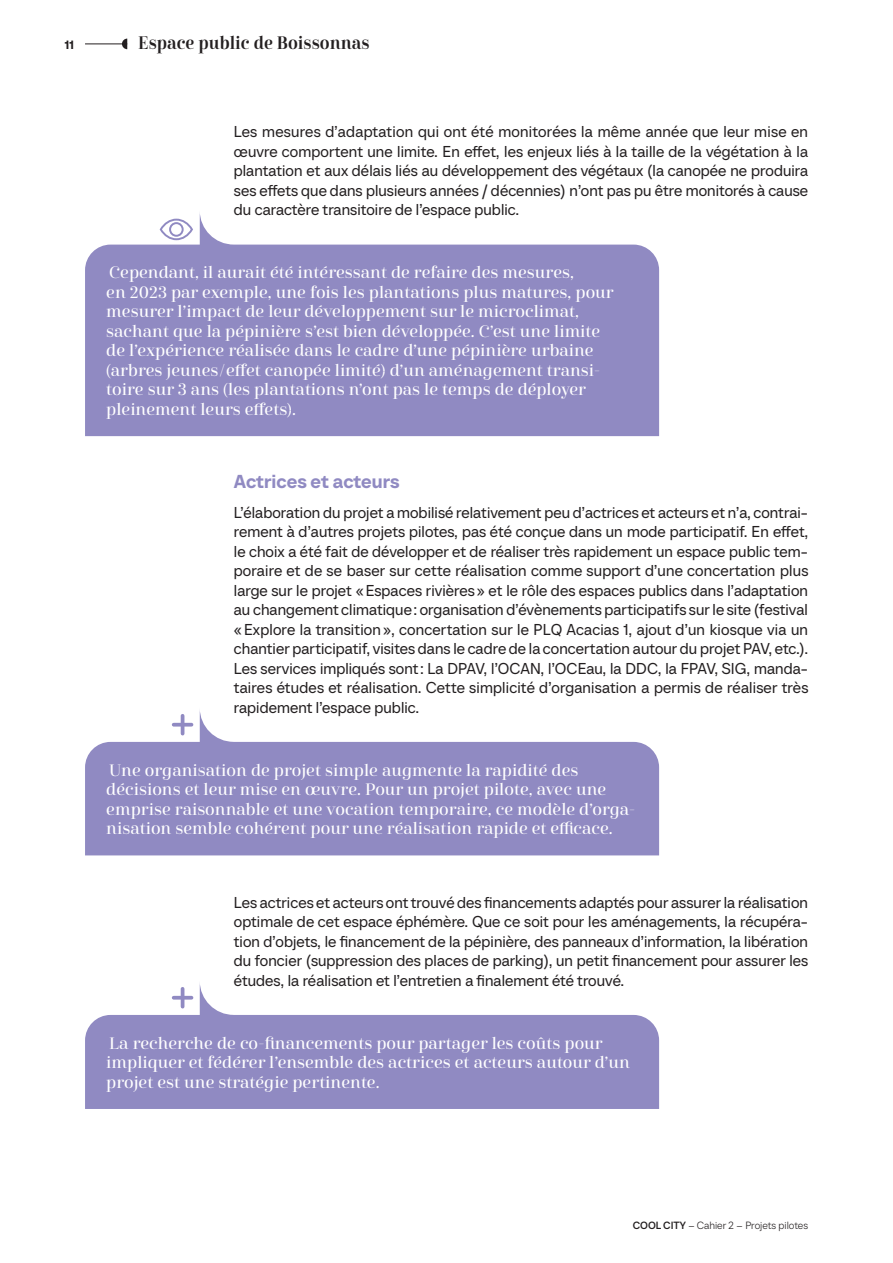
<style>
.page{position:relative;width:893px;height:1263px;background:#fff}
.page>*{position:absolute;margin:0;border:0;box-sizing:border-box;transform-origin:0 0}
.t1{font:18.75px "TT Neoris Dm Bd";letter-spacing:.005em;color:#908ac2}
.t2{font:18px "Cabrito Didone Con Dem";color:#231f20}
.t3{font:16.5px/19.5px "Cabrito Didone Nor Med";color:#fff}
.t4{font:15.75px/19.5px "TT Neoris";letter-spacing:.005em;color:#231f20;text-align:justify}
.t5{font:12px "TT Neoris Dm Bd";color:#231f20}
.t6{font:300 10.5px "TT Neoris";color:#231f20}
.s1{font-weight:500}
</style>
<div class="page">
<svg style="left:122px;top:39px;width:5px;height:10px"></svg>
<hr style="left:85px;top:44px;width:42px;height:1px;background:#231f20">
<div style="left:85px;top:245px;width:574px;height:191px;background:#908ac2"></div>
<svg style="left:200px;top:215px;width:34px;height:64px"></svg>
<svg style="left:159px;top:218px;width:34px;height:23px"></svg>
<div style="left:85px;top:742px;width:574px;height:113px;background:#908ac2"></div>
<svg style="left:200px;top:985px;width:33px;height:30px"></svg>
<svg style="left:200px;top:712px;width:34px;height:64px"></svg>
<hr style="left:181px;top:716px;width:3px;height:18px;background:#908ac2">
<hr style="left:174px;top:723px;width:18px;height:3px;background:#908ac2">
<hr style="left:181px;top:989px;width:3px;height:18px;background:#908ac2">
<hr style="left:174px;top:996px;width:18px;height:3px;background:#908ac2">
<div style="left:85px;top:1015px;width:574px;height:94px;background:#908ac2"></div>
<p class="t5" style="left:65px;top:37px;width:11px">11</p>
<p class="t2" style="left:138px;top:32px;width:233px">Espace public de Boissonnas</p>
<p class="t4" style="left:234px;top:122px;width:576px">Les mesures d’adaptation qui ont été monitorées la même année que leur mise en œuvre comportent une limite. En effet, les enjeux liés à la taille de la végétation à la plantation et aux délais liés au développement des végétaux (la canopée ne produira ses effets que dans plusieurs années / décennies) n’ont pas pu être monitorés à cause du caractère transitoire de l’espace public.</p>
<p class="t3" style="left:106px;top:263px;width:509px">Cependant, il aurait été intéressant de refaire des mesures,<br>en 2023 par exemple, une fois les plantations plus matures, pour mesurer l’impact de leur développement sur le microclimat, sachant que la pépinière s’est bien développée. C’est une limite de l’expérience réalisée dans le cadre d’une pépinière urbaine (arbres jeunes / effet canopée limité) d’un aménagement transi&shy;toire sur 3 ans (les plantations n’ont pas le temps de déployer pleinement leurs effets).</p>
<p class="t1" style="left:234px;top:469px;width:167px">Actrices et acteurs</p>
<p class="t4" style="left:234px;top:502px;width:576px">L’élaboration du projet a mobilisé relativement peu d’actrices et acteurs et n’a, contrai&shy;rement à d’autres projets pilotes, pas été conçue dans un mode participatif. En effet, le choix a été fait de développer et de réaliser très rapidement un espace public tem&shy;poraire et de se baser sur cette réalisation comme support d’une concertation plus large sur le projet «Espaces rivières» et le rôle des espaces publics dans l’adaptation au changement climatique: organisation d’évènements participatifs sur le site (festival « Explore la transition », concertation sur le PLQ Acacias 1, ajout d’un kiosque via un chantier participatif, visites dans le cadre de la concertation autour du projet PAV, etc.).<br>Les services impliqués sont: La DPAV, l’OCAN, l’OCEau, la DDC, la FPAV, SIG, manda&shy;taires études et réalisation. Cette simplicité d’organisation a permis de réaliser très rapidement l’espace public.</p>
<p class="t3" style="left:106px;top:760px;width:531px">Une organisation de projet simple augmente la rapidité des décisions et leur mise en œuvre. Pour un projet pilote, avec une emprise raisonnable et une vocation temporaire, ce modèle d’orga&shy;nisation semble cohérent pour une réalisation rapide et efficace.</p>
<p class="t4" style="left:234px;top:892px;width:576px">Les actrices et acteurs ont trouvé des financements adaptés pour assurer la réalisation optimale de cet espace éphémère. Que ce soit pour les aménagements, la récupéra&shy;tion d’objets, le financement de la pépinière, des panneaux d’information, la libération du foncier (suppression des places de parking), un petit financement pour assurer les études, la réalisation et l’entretien a finalement été trouvé.</p>
<p class="t3" style="left:106px;top:1033px;width:525px">La recherche de co-financements pour partager les coûts pour impliquer et fédérer l’ensemble des actrices et acteurs autour d’un projet est une stratégie pertinente.</p>
<p class="t6" style="left:633px;top:1219px;width:177px"><span class="s1">COOL CITY</span> – Cahier 2 – Projets pilotes</p>
</div>
